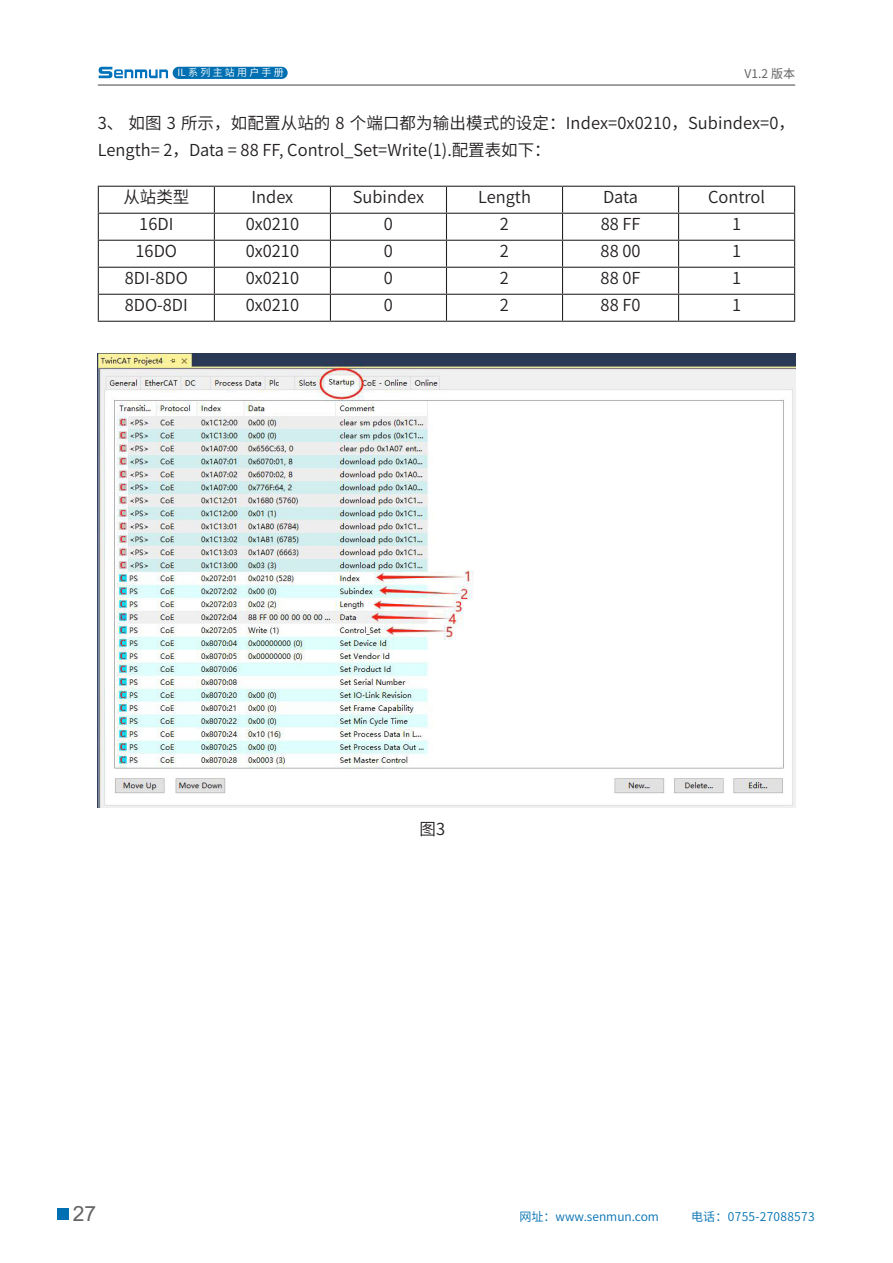
<style>
.page{position:relative;width:893px;height:1263px;background:#fff}
.page>*{position:absolute;margin:0;border:0;box-sizing:border-box;transform-origin:0 0}
.t1{font:21px "Arial";color:#636366}
.段落样式2{font:16.5px/27px "Source Han Sans SC";color:#231f20}
.t2{font:12px "Source Han Sans SC";color:#0070b2}
.t3{font:12px "Source Han Sans SC";letter-spacing:.025em;color:#0070b2}
.t4{font:12px "Source Han Sans SC";color:#636366}
.t5{font:10.05px "Source Han Sans SC";color:#fff}
</style>
<div class="page">
<hr style="left:98px;top:84px;width:697px;height:2px;background:#808285">
<div style="left:173px;top:67px;width:115px;height:12px;background:#0070b2;border-radius:6px"></div>
<div style="left:57px;top:1208px;width:11px;height:11px;background:#0070b2"></div>
<svg style="left:99px;top:67px;width:69px;height:11px"></svg>
<hr style="left:98px;top:186px;width:116px;height:1px;background:#231f20">
<hr style="left:214px;top:186px;width:116px;height:1px;background:#231f20">
<hr style="left:330px;top:186px;width:116px;height:1px;background:#231f20">
<hr style="left:446px;top:186px;width:116px;height:1px;background:#231f20">
<hr style="left:562px;top:186px;width:117px;height:1px;background:#231f20">
<hr style="left:679px;top:186px;width:116px;height:1px;background:#231f20">
<hr style="left:98px;top:213px;width:116px;height:1px;background:#231f20">
<hr style="left:214px;top:213px;width:116px;height:1px;background:#231f20">
<hr style="left:330px;top:213px;width:116px;height:1px;background:#231f20">
<hr style="left:446px;top:213px;width:116px;height:1px;background:#231f20">
<hr style="left:562px;top:213px;width:117px;height:1px;background:#231f20">
<hr style="left:679px;top:213px;width:116px;height:1px;background:#231f20">
<hr style="left:98px;top:240px;width:116px;height:1px;background:#231f20">
<hr style="left:214px;top:240px;width:116px;height:1px;background:#231f20">
<hr style="left:330px;top:240px;width:116px;height:1px;background:#231f20">
<hr style="left:446px;top:240px;width:116px;height:1px;background:#231f20">
<hr style="left:562px;top:240px;width:117px;height:1px;background:#231f20">
<hr style="left:679px;top:240px;width:116px;height:1px;background:#231f20">
<hr style="left:98px;top:267px;width:116px;height:1px;background:#231f20">
<hr style="left:214px;top:267px;width:116px;height:1px;background:#231f20">
<hr style="left:330px;top:267px;width:116px;height:1px;background:#231f20">
<hr style="left:446px;top:267px;width:116px;height:1px;background:#231f20">
<hr style="left:562px;top:267px;width:117px;height:1px;background:#231f20">
<hr style="left:679px;top:267px;width:116px;height:1px;background:#231f20">
<hr style="left:98px;top:294px;width:116px;height:1px;background:#231f20">
<svg style="left:98px;top:187px;width:1px;height:134px"></svg>
<hr style="left:214px;top:294px;width:116px;height:1px;background:#231f20">
<svg style="left:214px;top:187px;width:1px;height:134px"></svg>
<hr style="left:330px;top:294px;width:116px;height:1px;background:#231f20">
<svg style="left:330px;top:187px;width:1px;height:134px"></svg>
<hr style="left:446px;top:294px;width:116px;height:1px;background:#231f20">
<svg style="left:446px;top:187px;width:1px;height:134px"></svg>
<hr style="left:562px;top:294px;width:117px;height:1px;background:#231f20">
<svg style="left:562px;top:187px;width:1px;height:134px"></svg>
<hr style="left:679px;top:294px;width:116px;height:1px;background:#231f20">
<svg style="left:678px;top:187px;width:1px;height:134px"></svg>
<svg style="left:794px;top:187px;width:1px;height:134px"></svg>
<hr style="left:98px;top:321px;width:116px;height:1px;background:#231f20">
<hr style="left:214px;top:321px;width:116px;height:1px;background:#231f20">
<hr style="left:330px;top:321px;width:116px;height:1px;background:#231f20">
<hr style="left:446px;top:321px;width:116px;height:1px;background:#231f20">
<hr style="left:562px;top:321px;width:117px;height:1px;background:#231f20">
<hr style="left:679px;top:321px;width:116px;height:1px;background:#231f20">
<img style="left:98px;top:353px;width:697px;height:455px">
<p class="t5" style="left:178px;top:67px;width:108px">IL 系 列 主 站 用 户 手 册</p>
<p class="t4" style="left:745px;top:67px;width:52px">V1.2 版本</p>
<p class="段落样式2" style="left:98px;top:110px;width:699px">3、 如图 3 所示，如配置从站的 8 个端口都为输出模式的设定：Index=0x0210，Subindex=0，<br>Length= 2，Data = 88 FF, Control_Set=Write(1).配置表如下：</p>
<p class="段落样式2" style="left:123px;top:184px;width:67px">从站类型</p>
<p class="段落样式2" style="left:251px;top:184px;width:43px">Index</p>
<p class="段落样式2" style="left:353px;top:184px;width:73px">Subindex</p>
<p class="段落样式2" style="left:478px;top:184px;width:54px">Length</p>
<p class="段落样式2" style="left:603px;top:184px;width:37px">Data</p>
<p class="段落样式2" style="left:708px;top:184px;width:59px">Control</p>
<p class="段落样式2" style="left:139px;top:211px;width:36px">16DI</p>
<p class="段落样式2" style="left:246px;top:211px;width:55px">0x0210</p>
<p class="段落样式2" style="left:384px;top:211px;width:11px">0</p>
<p class="段落样式2" style="left:500px;top:211px;width:11px">2</p>
<p class="段落样式2" style="left:601px;top:211px;width:41px">88 FF</p>
<p class="段落样式2" style="left:732px;top:211px;width:11px">1</p>
<p class="段落样式2" style="left:136px;top:238px;width:43px">16DO</p>
<p class="段落样式2" style="left:246px;top:238px;width:55px">0x0210</p>
<p class="段落样式2" style="left:384px;top:238px;width:11px">0</p>
<p class="段落样式2" style="left:500px;top:238px;width:11px">2</p>
<p class="段落样式2" style="left:601px;top:238px;width:41px">88 00</p>
<p class="段落样式2" style="left:732px;top:238px;width:11px">1</p>
<p class="段落样式2" style="left:125px;top:265px;width:65px">8DI-8DO</p>
<p class="段落样式2" style="left:246px;top:265px;width:55px">0x0210</p>
<p class="段落样式2" style="left:384px;top:265px;width:11px">0</p>
<p class="段落样式2" style="left:500px;top:265px;width:11px">2</p>
<p class="段落样式2" style="left:601px;top:265px;width:41px">88 0F</p>
<p class="段落样式2" style="left:732px;top:265px;width:11px">1</p>
<p class="段落样式2" style="left:125px;top:292px;width:65px">8DO-8DI</p>
<p class="段落样式2" style="left:246px;top:292px;width:55px">0x0210</p>
<p class="段落样式2" style="left:384px;top:292px;width:11px">0</p>
<p class="段落样式2" style="left:500px;top:292px;width:11px">2</p>
<p class="段落样式2" style="left:601px;top:292px;width:41px">88 F0</p>
<p class="段落样式2" style="left:732px;top:292px;width:11px">1</p>
<p class="段落样式2" style="left:420px;top:816px;width:27px">图3</p>
<p class="t1" style="left:73px;top:1199px;width:25px">27</p>
<p class="t2" style="left:520px;top:1210px;width:141px">网址：www.senmun.com</p>
<p class="t3" style="left:691px;top:1210px;width:125px">电话：0755-27088573</p>
</div>
